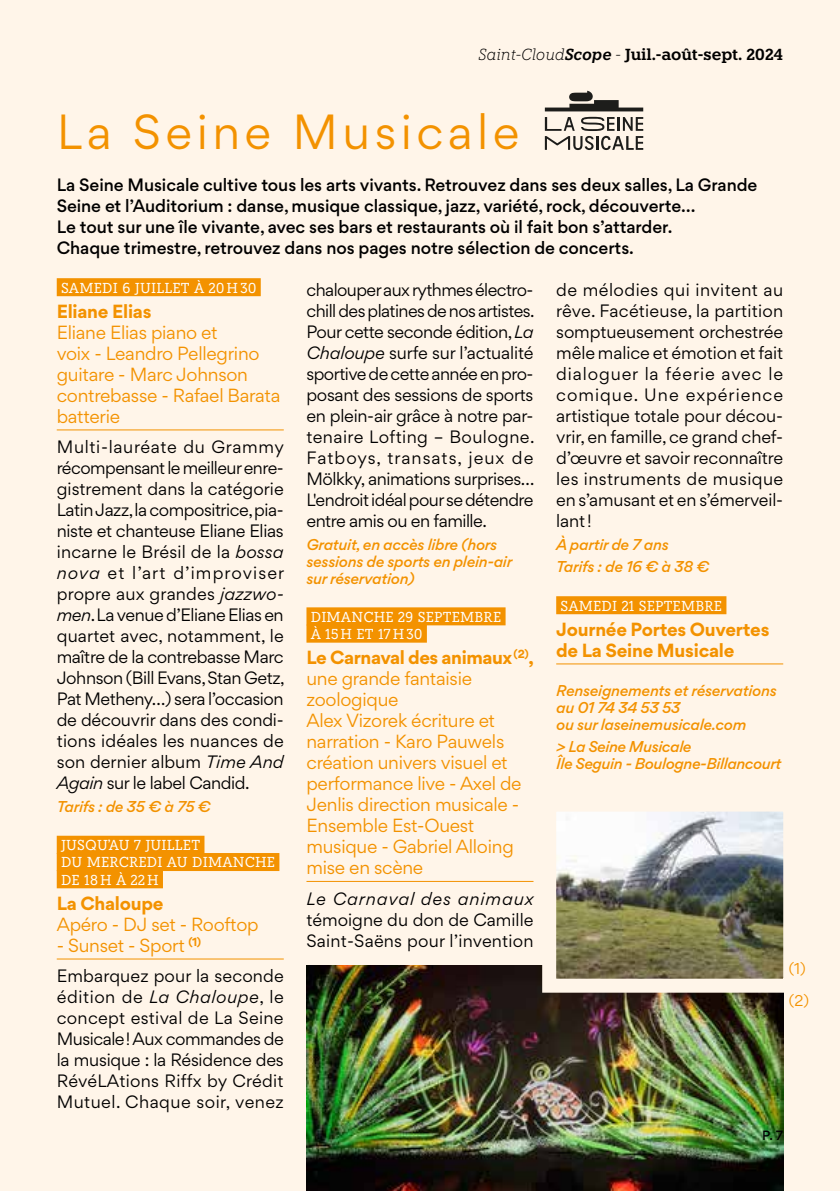
<style>
.page{position:relative;width:840px;height:1191px;background:#fff}
.page>*{position:absolute;margin:0;border:0;box-sizing:border-box;transform-origin:0 0}
.t1{font:44px "Gordita";letter-spacing:.1em;color:#f39200}
.t2{font:17px/21px "Gordita";letter-spacing:-.015em;color:#f39200}
.t3{font:700 17px/21px "Gordita";letter-spacing:-.015em;color:#f39200}
.t4{font:16px/21px "Gordita";color:#000;text-align:justify}
.t5{font:500 16px/21px "Gordita";letter-spacing:-.005em;color:#000}
.t6{font:600 16px "Knile";letter-spacing:-.01em;color:#000}
.t7{font:italic 16px "Gordita";letter-spacing:.055em;color:#000}
.t8{font:14.4px/17.2px "Knile";letter-spacing:.01em;color:#fff}
.t9{font:italic 500 14px/16.8px "Gordita";letter-spacing:-.015em;color:#f39200}
.t10{font:14px "Gordita";color:#f39200}
.t11{font:500 12px "Gordita";color:#000}
.s1{font-weight:300;font-style:italic}
.s2{font-style:italic}
.s3{font-weight:700}
</style>
<div class="page">
<div style="left:0;top:0;width:839px;height:1191px;background:#fff5e9"></div>
<svg style="left:544px;top:117px;width:99px;height:33px"></svg>
<svg style="left:544px;top:91px;width:99px;height:20px"></svg>
<div style="left:57px;top:278px;width:203px;height:18px;background:#f39200"></div>
<hr style="left:57px;top:429px;width:226px;height:1px;background:#f39200">
<div style="left:57px;top:835px;width:147px;height:18px;background:#f39200"></div>
<div style="left:57px;top:853px;width:222px;height:18px;background:#f39200"></div>
<div style="left:57px;top:870px;width:106px;height:18px;background:#f39200"></div>
<hr style="left:57px;top:958px;width:226px;height:1px;background:#f39200">
<div style="left:306px;top:607px;width:199px;height:18px;background:#f39200"></div>
<div style="left:306px;top:624px;width:120px;height:18px;background:#f39200"></div>
<hr style="left:306px;top:881px;width:227px;height:1px;background:#f39200">
<div style="left:556px;top:596px;width:170px;height:18px;background:#f39200"></div>
<hr style="left:556px;top:663px;width:226px;height:1px;background:#f39200">
<img style="left:306px;top:965px;width:476px;height:226px">
<img style="left:535px;top:811px;width:249px;height:188px">
<p class="t6" style="left:478px;top:44px;width:306px"><span class="s1">Saint-Cloud</span><span class="s2">Scope</span> <span class="s1">-</span> Juil.-août-sept. 2024</p>
<h1 class="t1" style="left:57px;top:100px;width:464px">La Seine Musicale</h1>
<p class="t5" style="left:57px;top:175px;width:701px">La Seine Musicale cultive tous les arts vivants. Retrouvez dans ses deux salles, La Grande Seine et l’Auditorium : danse, musique classique, jazz, variété, rock, découverte…<br>Le tout sur une île vivante, avec ses bars et restaurants où il fait bon s’attarder.<br>Chaque trimestre, retrouvez dans nos pages notre sélection de concerts.</p>
<p class="t8" style="left:61px;top:279px;width:197px">SAMEDI 6 JUILLET À 20H30</p>
<p class="t3" style="left:57px;top:300px;width:96px">Eliane Elias</p>
<p class="t2" style="left:57px;top:321px;width:225px">Eliane Elias piano et<br>voix - Leandro Pellegrino guitare - Marc Johnson contrebasse - Rafael Barata batterie</p>
<p class="t4" style="left:57px;top:436px;width:229px">Multi-lauréate du Grammy récompensant le meilleur enre&shy;gistrement dans la catégorie Latin Jazz, la compositrice, pia&shy;niste et chanteuse Eliane Elias incarne le Brésil de la <span class="s2">bossa nova</span> et l’art d’improviser propre aux grandes <span class="s2">jazzwo&shy;men</span>. La venue d’Eliane Elias en quartet avec, notamment, le maître de la contrebasse Marc Johnson (Bill Evans, Stan Getz, Pat Metheny…) sera l’occasion de découvrir dans des condi&shy;tions idéales les nuances de son dernier album <span class="s2">Time And Again</span> sur le label Candid.</p>
<p class="t9" style="left:57px;top:798px;width:156px">Tarifs : de 35 € à 75 €</p>
<p class="t8" style="left:61px;top:836px;width:215px">JUSQU'AU 7 JUILLET<br>DU MERCREDI AU DIMANCHE<br>DE 18H À 22H</p>
<p class="t3" style="left:57px;top:892px;width:108px">La Chaloupe</p>
<p class="t2" style="left:57px;top:913px;width:203px">Apéro - DJ set - Rooftop</p>
<p class="t2" style="left:57px;top:934px;width:146px">- Sunset - Sport <sup>(1)</sup></p>
<p class="t4" style="left:57px;top:965px;width:228px">Embarquez pour la seconde édition de <span class="s2">La Chaloupe</span>, le concept estival de La Seine Musicale! Aux commandes de la musique : la Résidence des RévéLAtions Riffx by Crédit Mutuel. Chaque soir, venez</p>
<p class="t4" style="left:306px;top:279px;width:229px">chalouper aux rythmes électro&shy;chill des platines de nos artistes.<br>Pour cette seconde édition, <span class="s2">La Chaloupe</span> surfe sur l’actualité sportive de cette année en pro&shy;posant des sessions de sports en plein-air grâce à notre par&shy;tenaire Lofting – Boulogne.<br>Fatboys, transats, jeux de Mölkky, animations surprises… L'endroit idéal pour se détendre entre amis ou en famille.</p>
<p class="t9" style="left:306px;top:536px;width:207px">Gratuit, en accès libre (hors sessions de sports en plein-air sur réservation)</p>
<p class="t8" style="left:310px;top:608px;width:192px">DIMANCHE 29 SEPTEMBRE<br>À 15H ET 17H30</p>
<p class="t2" style="left:306px;top:647px;width:229px"><span class="s3">Le Carnaval des animaux</span><sup>(2)</sup><span class="s3">, </span>une grande fantaisie zoologique<br>Alex Vizorek écriture et narration - Karo Pauwels création univers visuel et performance live - Axel de<br>Jenlis direction musicale -<br>Ensemble Est-Ouest musique - Gabriel Alloing mise en scène</p>
<p class="t7" style="left:306px;top:887px;width:228px">Le Carnaval des animaux</p>
<p class="t4" style="left:306px;top:909px;width:228px">témoigne du don de Camille<br>Saint-Saëns pour l’invention</p>
<p class="t4" style="left:556px;top:279px;width:228px">de mélodies qui invitent au rêve. Facétieuse, la partition somptueusement orchestrée mêle malice et émotion et fait dialoguer la féerie avec le comique. Une expérience artistique totale pour décou&shy;vrir, en famille, ce grand chef&shy;d’œuvre et savoir reconnaître les instruments de musique en s’amusant et en s’émerveil&shy;lant!</p>
<p class="t9" style="left:556px;top:533px;width:155px;line-height:22.4px">À partir de 7 ans<br>Tarifs : de 16 € à 38 €</p>
<p class="t8" style="left:560px;top:597px;width:163px">SAMEDI 21 SEPTEMBRE</p>
<p class="t3" style="left:556px;top:618px;width:215px">Journée Portes Ouvertes de La Seine Musicale</p>
<p class="t9" style="left:556px;top:682px;width:222px">Renseignements et réservations au 01 74 34 53 53<br>ou sur laseinemusicale.com</p>
<p class="t9" style="left:556px;top:738px;width:226px">&gt; La Seine Musicale<br>Île Seguin - Boulogne-Billancourt</p>
<p class="t10" style="left:788px;top:958px;width:18px">(1)</p>
<p class="t10" style="left:788px;top:990px;width:22px">(2)</p>
<p class="t11" style="left:761px;top:1126px;width:22px">P. 7</p>
</div>
